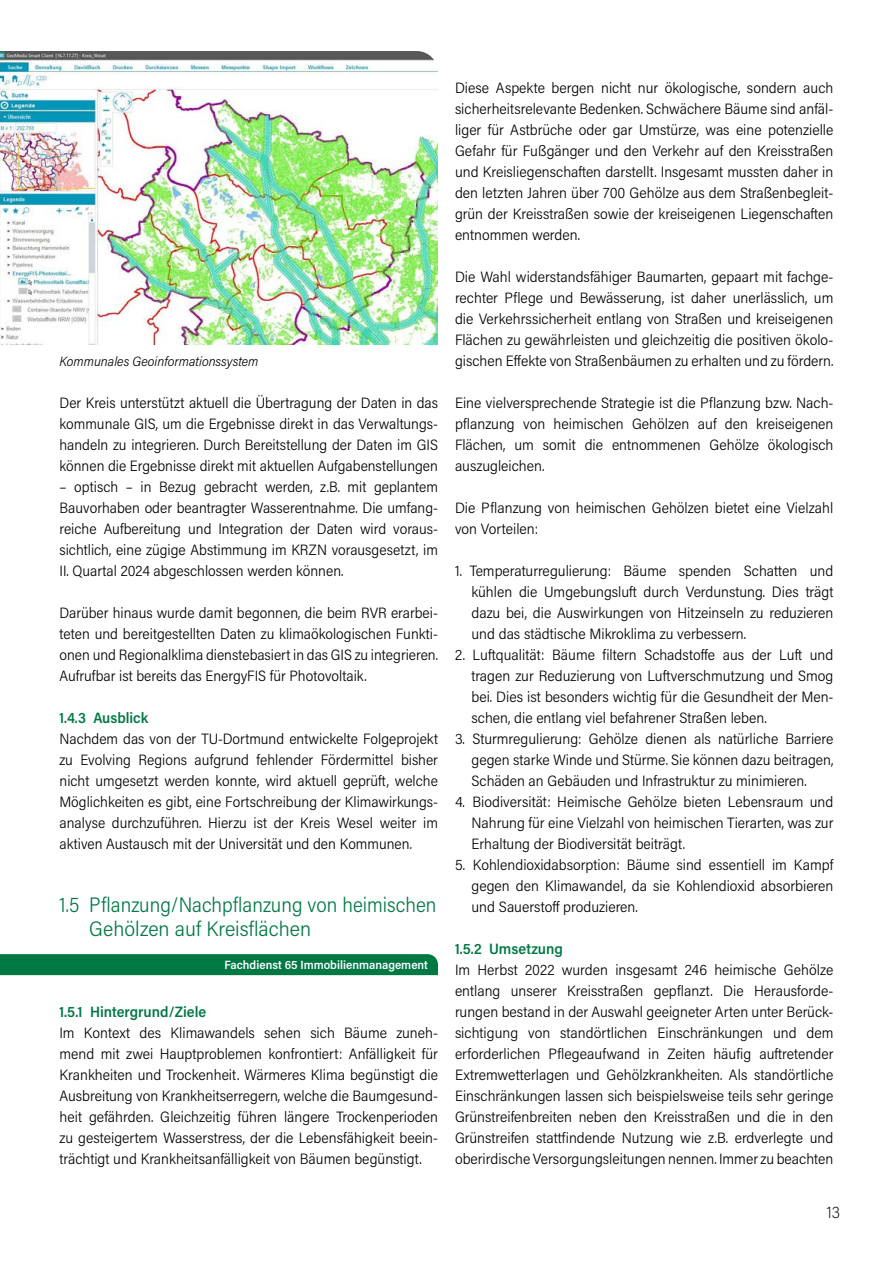
<style>
.page{position:relative;width:893px;height:1263px;background:#fff}
.page>*{position:absolute;margin:0;border:0;box-sizing:border-box;transform-origin:0 0}
.t1{font:300 21px/24px "Acumin Pro Semi Cond";color:#007844;scale:.96 1}
.t2{font:200 16.5px "Acumin Pro Semi Cond";color:#000}
.t3{font:300 15px/21px "Acumin Pro Semi Cond";color:#000;text-align:justify}
.t4{font:600 15px "Acumin Pro Semi Cond";color:#007844}
.t5{font:italic 300 13.5px "Acumin Pro Semi Cond";color:#000}
.t6{font:600 12px "Acumin Pro Semi Cond";color:#fff}
</style>
<div class="page">
<img style="left:0;top:51px;width:438px;height:294px">
<div style="left:0;top:954px;width:438px;height:21px;background:#007844"></div>
<p class="t5" style="left:60px;top:352px;width:201px">Kommunales Geoinformationssystem</p>
<p class="t3" style="left:60px;top:392px;width:380px">Der Kreis unterstützt aktuell die Übertragung der Daten in das kommunale GIS, um die Ergebnisse direkt in das Verwaltungs&shy;handeln zu integrieren. Durch Bereitstellung der Daten im GIS können die Ergebnisse direkt mit aktuellen Aufgabenstellungen</p>
<p class="t3" style="left:60px;top:476px;width:380px">– optisch – in Bezug gebracht werden, z.B. mit geplantem Bauvorhaben oder beantragter Wasserentnahme. Die umfang&shy;reiche Aufbereitung und Integration der Daten wird voraus&shy;sichtlich, eine zügige Abstimmung im KRZN vorausgesetzt, im II. Quartal 2024 abgeschlossen werden können.</p>
<p class="t3" style="left:60px;top:602px;width:380px">Darüber hinaus wurde damit begonnen, die beim RVR erarbei&shy;teten und bereitgestellten Daten zu klimaökologischen Funkti&shy;onen und Regionalklima dienstebasiert in das GIS zu integrieren.<br>Aufrufbar ist bereits das EnergyFIS für Photovoltaik.</p>
<p class="t4" style="left:60px;top:707px;width:90px">1.4.3 Ausblick</p>
<p class="t3" style="left:60px;top:728px;width:380px">Nachdem das von der TU-Dortmund entwickelte Folgeprojekt zu Evolving Regions aufgrund fehlender Fördermittel bisher nicht umgesetzt werden konnte, wird aktuell geprüft, welche Möglichkeiten es gibt, eine Fortschreibung der Klimawirkungs&shy;analyse durchzuführen. Hierzu ist der Kreis Wesel weiter im aktiven Austausch mit der Universität und den Kommunen.</p>
<h1 class="t1" style="left:89px;top:892px;width:363px;text-indent:-30px">1.5 Pflanzung/Nachpflanzung von heimischen<br>Gehölzen auf Kreisflächen</h1>
<p class="t6" style="left:224px;top:956px;width:205px">Fachdienst 65 Immobilienmanagement</p>
<p class="t4" style="left:60px;top:1001px;width:148px">1.5.1 Hintergrund/Ziele</p>
<p class="t3" style="left:60px;top:1022px;width:380px">Im Kontext des Klimawandels sehen sich Bäume zuneh&shy;mend mit zwei Hauptproblemen konfrontiert: Anfälligkeit für Krankheiten und Trockenheit. Wärmeres Klima begünstigt die Ausbreitung von Krankheitserregern, welche die Baumgesund&shy;heit gefährden. Gleichzeitig führen längere Trockenperioden zu gesteigertem Wasserstress, der die Lebensfähigkeit beein&shy;trächtigt und Krankheitsanfälligkeit von Bäumen begünstigt.</p>
<p class="t3" style="left:455px;top:77px;width:380px">Diese Aspekte bergen nicht nur ökologische, sondern auch sicherheitsrelevante Bedenken. Schwächere Bäume sind anfäl&shy;liger für Astbrüche oder gar Umstürze, was eine potenzielle Gefahr für Fußgänger und den Verkehr auf den Kreisstraßen und Kreisliegenschaften darstellt. Insgesamt mussten daher in den letzten Jahren über 700 Gehölze aus dem Straßenbegleit&shy;grün der Kreisstraßen sowie der kreiseigenen Liegenschaften entnommen werden.</p>
<p class="t3" style="left:455px;top:266px;width:380px">Die Wahl widerstandsfähiger Baumarten, gepaart mit fachge&shy;rechter Pflege und Bewässerung, ist daher unerlässlich, um die Verkehrssicherheit entlang von Straßen und kreiseigenen Flächen zu gewährleisten und gleichzeitig die positiven ökolo&shy;gischen Effekte von Straßenbäumen zu erhalten und zu fördern.</p>
<p class="t3" style="left:455px;top:392px;width:380px">Eine vielversprechende Strategie ist die Pflanzung bzw. Nach&shy;pflanzung von heimischen Gehölzen auf den kreiseigenen Flächen, um somit die entnommenen Gehölze ökologisch auszugleichen.</p>
<p class="t3" style="left:455px;top:497px;width:380px">Die Pflanzung von heimischen Gehölzen bietet eine Vielzahl von Vorteilen:</p>
<p class="t3" style="left:471px;top:560px;width:363px;text-indent:-16px">1. Temperaturregulierung: Bäume spenden Schatten und kühlen die Umgebungsluft durch Verdunstung. Dies trägt dazu bei, die Auswirkungen von Hitzeinseln zu reduzieren und das städtische Mikroklima zu verbessern.</p>
<p class="t3" style="left:471px;top:644px;width:363px;text-indent:-16px">2. Luftqualität: Bäume filtern Schadstoffe aus der Luft und tragen zur Reduzierung von Luftverschmutzung und Smog bei. Dies ist besonders wichtig für die Gesundheit der Men&shy;schen, die entlang viel befahrener Straßen leben.</p>
<p class="t3" style="left:471px;top:728px;width:363px;text-indent:-16px">3. Sturmregulierung: Gehölze dienen als natürliche Barriere gegen starke Winde und Stürme. Sie können dazu beitragen, Schäden an Gebäuden und Infrastruktur zu minimieren.</p>
<p class="t3" style="left:471px;top:791px;width:363px;text-indent:-16px">4. Biodiversität: Heimische Gehölze bieten Lebensraum und Nahrung für eine Vielzahl von heimischen Tierarten, was zur Erhaltung der Biodiversität beiträgt.</p>
<p class="t3" style="left:471px;top:854px;width:363px;text-indent:-16px">5. Kohlendioxidabsorption: Bäume sind essentiell im Kampf gegen den Klimawandel, da sie Kohlendioxid absorbieren und Sauerstoff produzieren.</p>
<p class="t4" style="left:455px;top:938px;width:109px">1.5.2 Umsetzung</p>
<p class="t3" style="left:455px;top:959px;width:380px">Im Herbst 2022 wurden insgesamt 246 heimische Gehölze entlang unserer Kreisstraßen gepflanzt. Die Herausforde&shy;rungen bestand in der Auswahl geeigneter Arten unter Berück&shy;sichtigung von standörtlichen Einschränkungen und dem erforderlichen Pflegeaufwand in Zeiten häufig auftretender Extremwetterlagen und Gehölzkrankheiten. Als standörtliche Einschränkungen lassen sich beispielsweise teils sehr geringe Grünstreifenbreiten neben den Kreisstraßen und die in den Grünstreifen stattfindende Nutzung wie z.B. erdverlegte und oberirdische Versorgungsleitungen nennen. Immer zu beachten</p>
<p class="t2" style="left:827px;top:1201px;width:15px">13</p>
</div>
